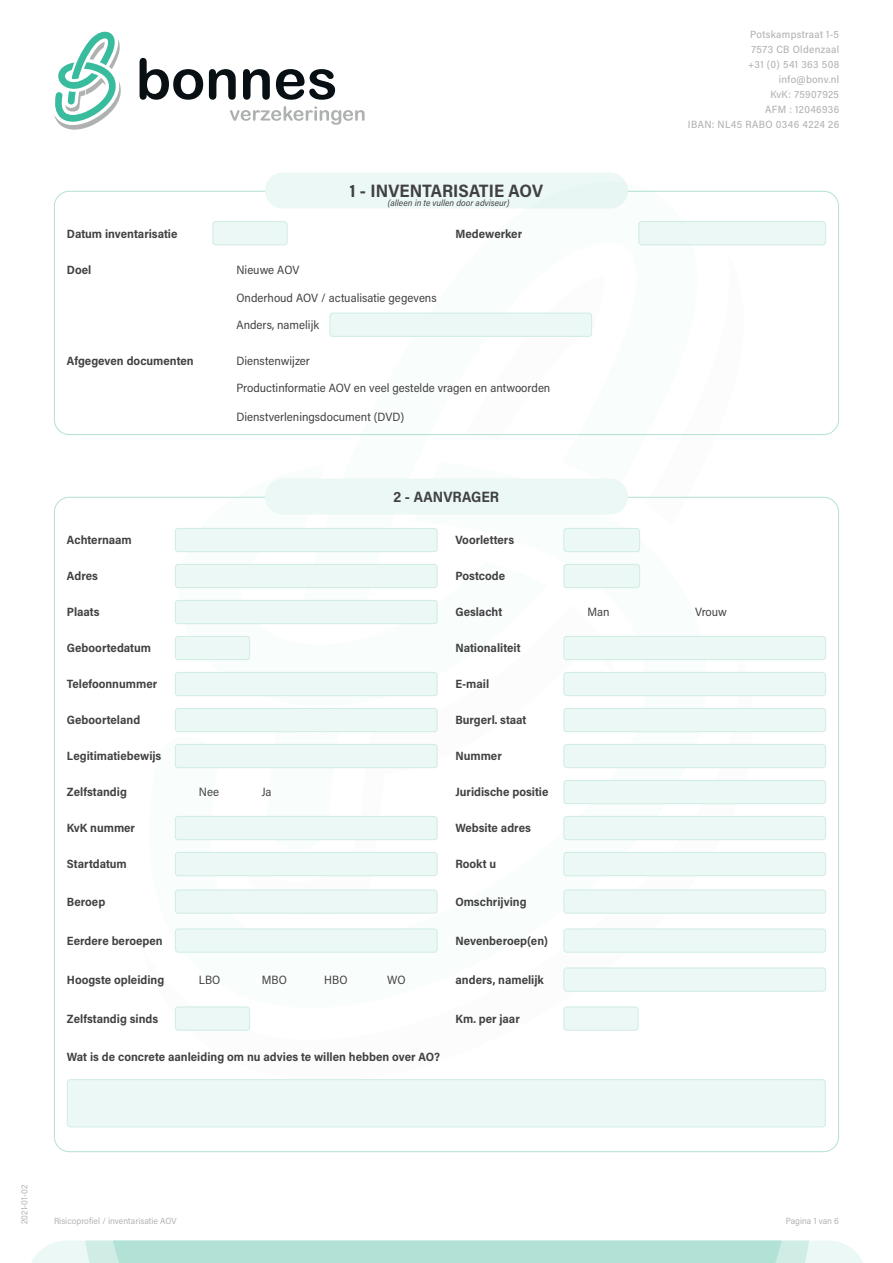
<style>
.page{position:relative;width:893px;height:1263px;background:#fff}
.page>*{position:absolute;margin:0;border:0;box-sizing:border-box;transform-origin:0 0}
.t1{font:700 18px "Acumin Pro Semi Cond";color:#414042}
.t2{font:700 15px "Acumin Pro Semi Cond";letter-spacing:.005em;color:#414042}
.t3{font:700 12px "Acumin Pro Semi Cond";color:#414042}
.t4{font:12px "Acumin Pro Semi Cond";color:#414042}
.t5{font:500 10.5px/15px "Acumin Pro Semi Cond";letter-spacing:.03em;color:#b3b3b3;text-align:right}
.t6{font:9px "Acumin Pro Semi Cond";color:#b1b3b3}
.t7{font:italic 9px "Acumin Pro Semi Cond";color:#414042}
.t8{font:9px "Acumin Pro Semi Cond";color:#afb1b1}
</style>
<div class="page">
<div style="left:265px;top:173px;width:363px;height:36px;background:#ecf8f5;border-radius:18px"></div>
<svg style="left:31px;top:1240px;width:832px;height:23px;background:#bde5dc"></svg>
<svg style="left:139px;top:181px;width:567px;height:811px"></svg>
<svg style="left:54px;top:32px;width:67px;height:98px"></svg>
<svg style="left:140px;top:58px;width:63px;height:42px"></svg>
<svg style="left:209px;top:69px;width:27px;height:31px"></svg>
<svg style="left:243px;top:69px;width:27px;height:31px"></svg>
<svg style="left:276px;top:69px;width:59px;height:31px"></svg>
<svg style="left:230px;top:106px;width:135px;height:19px"></svg>
<div style="left:265px;top:478px;width:363px;height:36px;background:#ecf8f5;border-radius:18px"></div>
<div style="left:67px;top:1080px;width:758px;height:47px;background:#ecf8f5;border-radius:3px"></div>
<div style="left:67px;top:1079px;width:759px;height:48px;border:1px solid #cfece5;border-radius:3px"></div>
<div style="left:213px;top:222px;width:74px;height:23px;background:#ecf8f5;border-radius:3px"></div>
<div style="left:212px;top:221px;width:75px;height:24px;border:1px solid #cfece5;border-radius:3px"></div>
<div style="left:330px;top:313px;width:262px;height:23px;background:#ecf8f5;border-radius:3px"></div>
<div style="left:329px;top:313px;width:263px;height:24px;border:1px solid #cfece5;border-radius:3px"></div>
<div style="left:639px;top:222px;width:187px;height:23px;background:#ecf8f5;border-radius:3px"></div>
<div style="left:638px;top:221px;width:188px;height:24px;border:1px solid #cfece5;border-radius:3px"></div>
<div style="left:175px;top:528px;width:262px;height:24px;background:#ecf8f5;border-radius:3px"></div>
<div style="left:175px;top:528px;width:262px;height:24px;border:1px solid #cfece5;border-radius:3px"></div>
<div style="left:175px;top:600px;width:262px;height:24px;background:#ecf8f5;border-radius:3px"></div>
<div style="left:175px;top:600px;width:262px;height:24px;border:1px solid #cfece5;border-radius:3px"></div>
<div style="left:175px;top:672px;width:262px;height:24px;background:#ecf8f5;border-radius:3px"></div>
<div style="left:175px;top:672px;width:262px;height:24px;border:1px solid #cfece5;border-radius:3px"></div>
<div style="left:175px;top:708px;width:262px;height:24px;background:#ecf8f5;border-radius:3px"></div>
<div style="left:175px;top:708px;width:262px;height:24px;border:1px solid #cfece5;border-radius:3px"></div>
<div style="left:175px;top:744px;width:262px;height:24px;background:#ecf8f5;border-radius:3px"></div>
<div style="left:175px;top:744px;width:262px;height:24px;border:1px solid #cfece5;border-radius:3px"></div>
<div style="left:175px;top:816px;width:262px;height:24px;background:#ecf8f5;border-radius:3px"></div>
<div style="left:175px;top:816px;width:262px;height:24px;border:1px solid #cfece5;border-radius:3px"></div>
<div style="left:175px;top:852px;width:262px;height:24px;background:#ecf8f5;border-radius:3px"></div>
<div style="left:175px;top:852px;width:262px;height:24px;border:1px solid #cfece5;border-radius:3px"></div>
<div style="left:175px;top:890px;width:262px;height:23px;background:#ecf8f5;border-radius:3px"></div>
<div style="left:175px;top:889px;width:262px;height:24px;border:1px solid #cfece5;border-radius:3px"></div>
<div style="left:175px;top:929px;width:262px;height:23px;background:#ecf8f5;border-radius:3px"></div>
<div style="left:175px;top:928px;width:262px;height:24px;border:1px solid #cfece5;border-radius:3px"></div>
<div style="left:564px;top:780px;width:262px;height:24px;background:#ecf8f5;border-radius:3px"></div>
<div style="left:563px;top:780px;width:263px;height:24px;border:1px solid #cfece5;border-radius:3px"></div>
<div style="left:564px;top:708px;width:262px;height:24px;background:#ecf8f5;border-radius:3px"></div>
<div style="left:563px;top:708px;width:263px;height:24px;border:1px solid #cfece5;border-radius:3px"></div>
<div style="left:564px;top:744px;width:262px;height:24px;background:#ecf8f5;border-radius:3px"></div>
<div style="left:563px;top:744px;width:263px;height:24px;border:1px solid #cfece5;border-radius:3px"></div>
<div style="left:564px;top:816px;width:262px;height:24px;background:#ecf8f5;border-radius:3px"></div>
<div style="left:563px;top:816px;width:263px;height:24px;border:1px solid #cfece5;border-radius:3px"></div>
<div style="left:564px;top:852px;width:262px;height:24px;background:#ecf8f5;border-radius:3px"></div>
<div style="left:563px;top:852px;width:263px;height:24px;border:1px solid #cfece5;border-radius:3px"></div>
<div style="left:564px;top:890px;width:262px;height:23px;background:#ecf8f5;border-radius:3px"></div>
<div style="left:563px;top:889px;width:263px;height:24px;border:1px solid #cfece5;border-radius:3px"></div>
<div style="left:564px;top:929px;width:262px;height:23px;background:#ecf8f5;border-radius:3px"></div>
<div style="left:563px;top:928px;width:263px;height:24px;border:1px solid #cfece5;border-radius:3px"></div>
<div style="left:564px;top:968px;width:262px;height:23px;background:#ecf8f5;border-radius:3px"></div>
<div style="left:563px;top:967px;width:263px;height:24px;border:1px solid #cfece5;border-radius:3px"></div>
<div style="left:564px;top:636px;width:262px;height:24px;background:#ecf8f5;border-radius:3px"></div>
<div style="left:563px;top:636px;width:263px;height:24px;border:1px solid #cfece5;border-radius:3px"></div>
<div style="left:175px;top:564px;width:262px;height:24px;background:#ecf8f5;border-radius:3px"></div>
<div style="left:175px;top:564px;width:262px;height:24px;border:1px solid #cfece5;border-radius:3px"></div>
<div style="left:564px;top:564px;width:76px;height:24px;background:#ecf8f5;border-radius:3px"></div>
<div style="left:563px;top:564px;width:77px;height:24px;border:1px solid #cfece5;border-radius:3px"></div>
<div style="left:564px;top:672px;width:262px;height:24px;background:#ecf8f5;border-radius:3px"></div>
<div style="left:563px;top:672px;width:263px;height:24px;border:1px solid #cfece5;border-radius:3px"></div>
<div style="left:175px;top:636px;width:75px;height:24px;background:#ecf8f5;border-radius:3px"></div>
<div style="left:175px;top:636px;width:75px;height:24px;border:1px solid #cfece5;border-radius:3px"></div>
<div style="left:175px;top:1007px;width:75px;height:23px;background:#ecf8f5;border-radius:3px"></div>
<div style="left:175px;top:1006px;width:75px;height:24px;border:1px solid #cfece5;border-radius:3px"></div>
<div style="left:564px;top:1007px;width:74px;height:23px;background:#ecf8f5;border-radius:3px"></div>
<div style="left:563px;top:1006px;width:75px;height:24px;border:1px solid #cfece5;border-radius:3px"></div>
<div style="left:564px;top:528px;width:76px;height:24px;background:#ecf8f5;border-radius:3px"></div>
<div style="left:563px;top:528px;width:77px;height:24px;border:1px solid #cfece5;border-radius:3px"></div>
<h1 class="t1" style="left:350px;top:178px;width:195px">1 - INVENTARISATIE AOV</h1>
<p class="t3" style="left:67px;top:225px;width:112px">Datum inventarisatie</p>
<p class="t3" style="left:67px;top:261px;width:26px">Doel</p>
<p class="t4" style="left:236px;top:261px;width:65px">Nieuwe AOV</p>
<p class="t7" style="left:388px;top:197px;width:123px">(alleen in te vullen door adviseur)</p>
<p class="t3" style="left:455px;top:225px;width:68px">Medewerker</p>
<p class="t4" style="left:236px;top:290px;width:202px">Onderhoud AOV / actualisatie gegevens</p>
<p class="t3" style="left:67px;top:352px;width:128px">Afgegeven documenten</p>
<p class="t3" style="left:67px;top:532px;width:66px">Achternaam</p>
<p class="t4" style="left:236px;top:317px;width:84px">Anders, namelijk</p>
<p class="t4" style="left:236px;top:353px;width:75px">Dienstenwijzer</p>
<p class="t4" style="left:236px;top:380px;width:315px">Productinformatie AOV en veel gestelde vragen en antwoorden</p>
<p class="t4" style="left:236px;top:408px;width:169px">Dienstverleningsdocument (DVD)</p>
<p class="t2" style="left:394px;top:486px;width:107px">2 - AANVRAGER</p>
<p class="t3" style="left:455px;top:532px;width:60px">Voorletters</p>
<p class="t3" style="left:67px;top:568px;width:33px">Adres</p>
<p class="t3" style="left:455px;top:568px;width:51px">Postcode</p>
<p class="t3" style="left:67px;top:604px;width:34px">Plaats</p>
<p class="t3" style="left:67px;top:640px;width:86px">Geboortedatum</p>
<p class="t3" style="left:455px;top:604px;width:48px">Geslacht</p>
<p class="t3" style="left:455px;top:640px;width:67px">Nationaliteit</p>
<p class="t3" style="left:67px;top:676px;width:92px">Telefoonnummer</p>
<p class="t3" style="left:455px;top:676px;width:35px">E-mail</p>
<p class="t3" style="left:67px;top:712px;width:75px">Geboorteland</p>
<p class="t3" style="left:67px;top:748px;width:96px">Legitimatiebewijs</p>
<p class="t3" style="left:455px;top:712px;width:72px">Burgerl. staat</p>
<p class="t3" style="left:455px;top:748px;width:48px">Nummer</p>
<p class="t3" style="left:67px;top:784px;width:62px">Zelfstandig</p>
<p class="t4" style="left:199px;top:784px;width:22px">Nee</p>
<p class="t4" style="left:262px;top:784px;width:11px">Ja</p>
<p class="t3" style="left:455px;top:784px;width:94px">Juridische positie</p>
<p class="t3" style="left:67px;top:820px;width:70px">KvK nummer</p>
<p class="t3" style="left:67px;top:856px;width:61px">Startdatum</p>
<p class="t3" style="left:67px;top:893px;width:40px">Beroep</p>
<p class="t3" style="left:67px;top:932px;width:97px">Eerdere beroepen</p>
<p class="t3" style="left:67px;top:971px;width:99px">Hoogste opleiding</p>
<p class="t4" style="left:199px;top:971px;width:23px">LBO</p>
<p class="t4" style="left:324px;top:971px;width:25px">HBO</p>
<p class="t4" style="left:262px;top:971px;width:27px">MBO</p>
<p class="t4" style="left:387px;top:971px;width:20px">WO</p>
<p class="t3" style="left:455px;top:820px;width:77px">Website adres</p>
<p class="t3" style="left:455px;top:856px;width:42px">Rookt u</p>
<p class="t3" style="left:455px;top:893px;width:73px">Omschrijving</p>
<p class="t3" style="left:455px;top:932px;width:94px">Nevenberoep(en)</p>
<p class="t3" style="left:455px;top:971px;width:90px">anders, namelijk</p>
<p class="t3" style="left:67px;top:1010px;width:93px">Zelfstandig sinds</p>
<p class="t3" style="left:455px;top:1010px;width:66px">Km. per jaar</p>
<p class="t3" style="left:67px;top:1048px;width:375px">Wat is de concrete aanleiding om nu advies te willen hebben over AO?</p>
<p class="t4" style="left:587px;top:604px;width:24px">Man</p>
<p class="t5" style="left:688px;top:26px;width:153px">Potskampstraat 1-5<br>7573 CB Oldenzaal<br>+31 (0) 541 363 508 info@bonv.nl<br>KvK: 75907925<br>AFM : 12046936<br>IBAN: NL45 RABO 0346 4224 26</p>
<p class="t4" style="left:695px;top:604px;width:33px">Vrouw</p>
<p class="t6" style="left:18px;top:1224px;width:41px;rotate:-90deg">2021-01-02</p>
<p class="t6" style="left:54px;top:1215px;width:124px">Risicoprofiel / inventarisatie AOV</p>
<p class="t8" style="left:786px;top:1215px;width:55px">Pagina 1 van 6</p>
</div>
